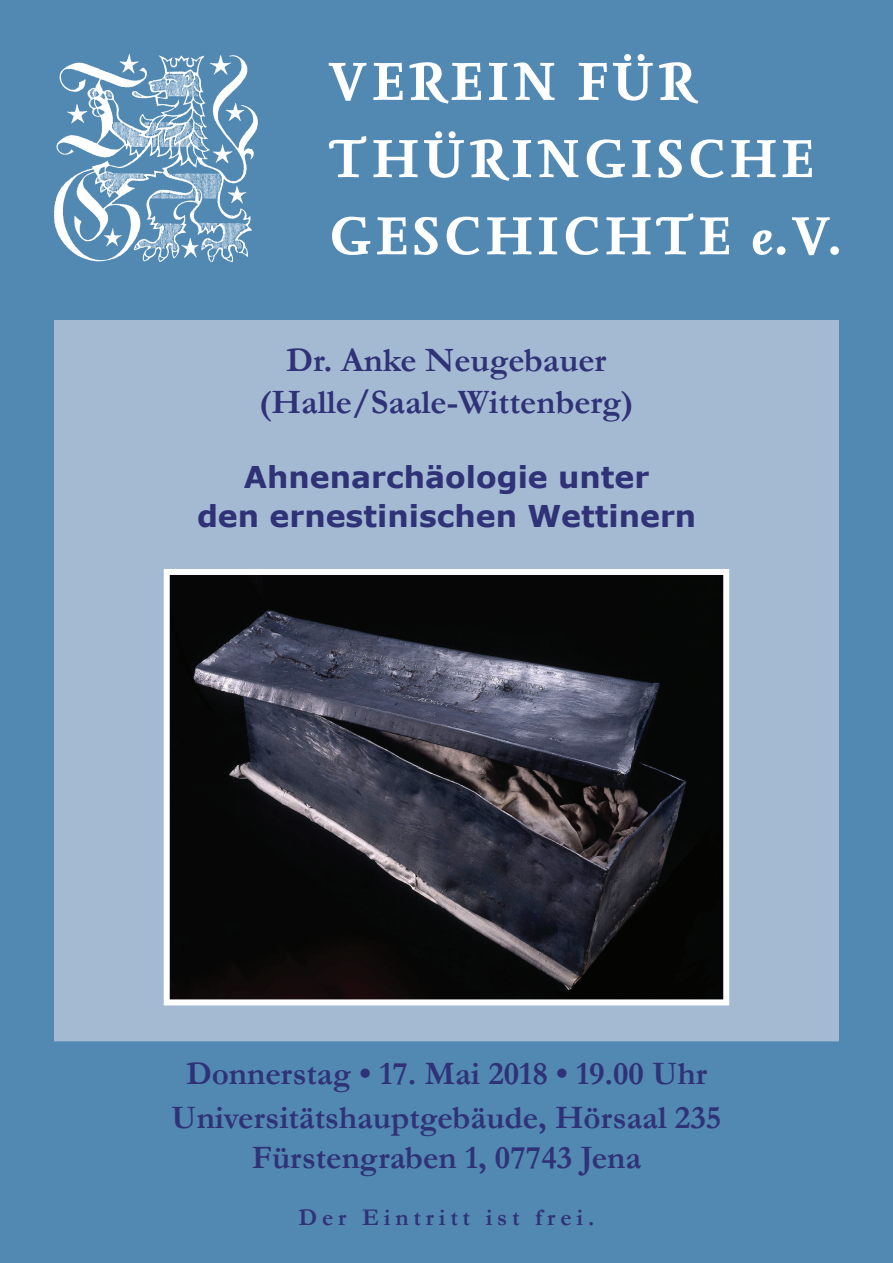
<style>
.page{position:relative;width:893px;height:1263px;background:#5289b3}
.page>*{position:absolute;margin:0;border:0;box-sizing:border-box;transform-origin:0 0}
.t1{font:700 34.5px/41.4px "Garamond";color:#303277;text-align:center}
.t2{font:700 33px/44px "Garamond";color:#303277;text-align:center}
.t3{font:700 30px/39px "Verdana";color:#303277;text-align:center}
.t4{font:700 24px "Garamond";letter-spacing:.2em;color:#303277}
</style>
<div class="page">
<div style="left:54px;top:320px;width:785px;height:721px;background:#a4bad3"></div>
<svg style="left:332px;top:213px;width:507px;height:42px"></svg>
<svg style="left:329px;top:131px;width:483px;height:50px"></svg>
<svg style="left:329px;top:54px;width:369px;height:50px"></svg>
<img style="left:54px;top:54px;width:203px;height:208px">
<svg style="left:164px;top:569px;width:565px;height:436px;background:#2d2d33"></svg>
<p class="t1" style="left:259px;top:340px;width:376px">Dr. Anke Neugebauer (Halle/Saale-Wittenberg)</p>
<p class="t3" style="left:197px;top:457px;width:501px">Ahnenarchäologie unter<br>den ernestinischen Wettinern</p>
<p class="t2" style="left:172px;top:1052px;width:551px">Donnerstag • 17. Mai 2018 • 19.00 Uhr<br>Universitätshauptgebäude, Hörsaal 235</p>
<p class="t2" style="left:252px;top:1135px;width:391px">Fürstengraben 1, 07743 Jena</p>
<p class="t4" style="left:299px;top:1201px;width:297px">Der Eintritt ist frei.</p>
</div>
